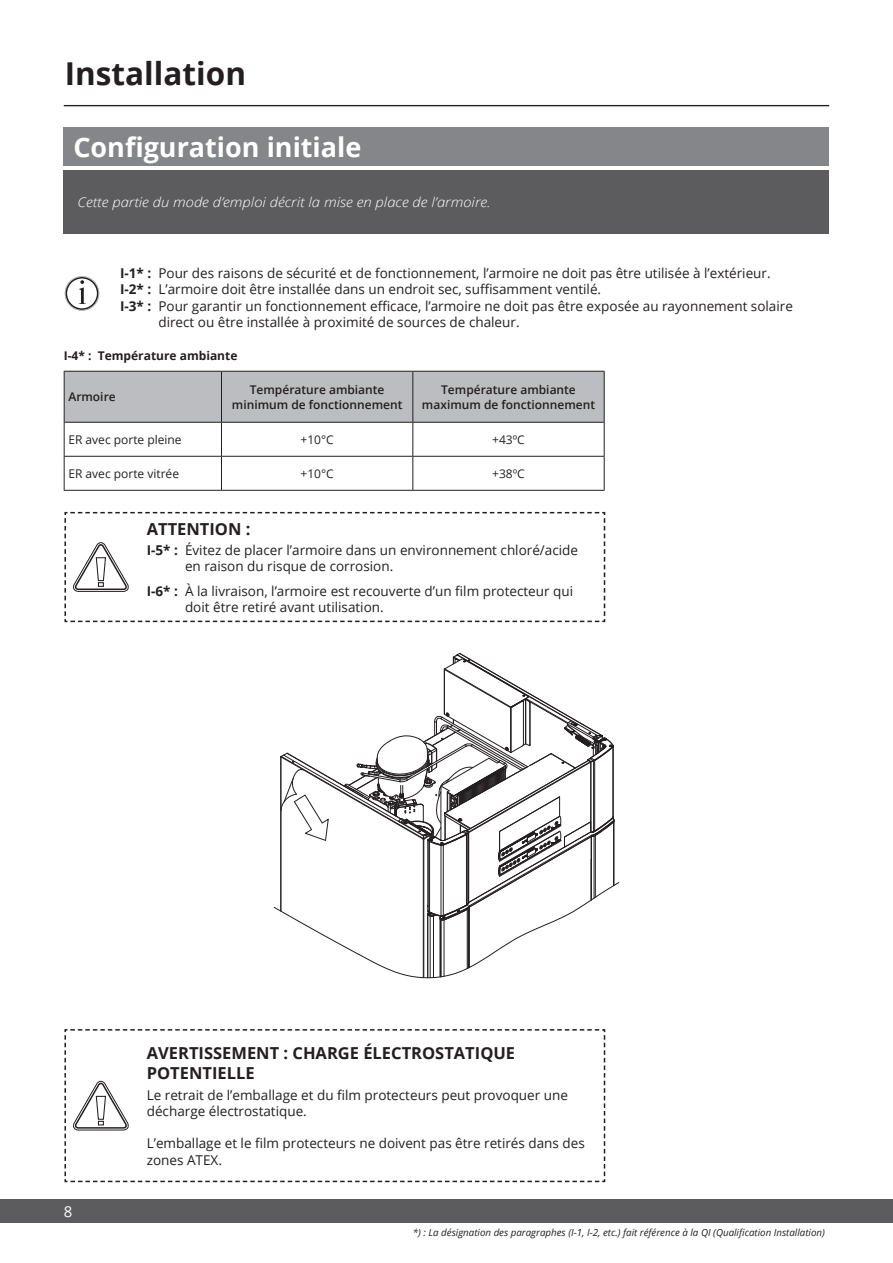
<style>
.page{position:relative;width:893px;height:1263px;background:#fff}
.page>*{position:absolute;margin:0;border:0;box-sizing:border-box;transform-origin:0 0}
.Page_Title_-_21_30_-_all_countries{font:700 31.5px "Open Sans";color:#231f20}
.Page_sub_header_18_21_6_-_all_countries{font:700 27px "Open Sans";color:#fff}
.Warning_-_Header_-_17_mm_indent{font:700 16.5px/19.8px "Open Sans";color:#231f20}
.t1{font:15px "Open Sans";color:#fff}
.Warning_-_body_text_-_17_mm_indent{font:13.5px/16.2px "Open Sans";color:#231f20}
.Warning_-_body_text_-_13_mm_indent{font:13.5px/16.2px "Open Sans";color:#231f20}
.Mellemrubrik_-_9_10_8_-_hvid_text{font:italic 300 13.5px "Open Sans";color:#fff;scale:1.1 1}
.Body_text_-_8___9_6_-_regular{font:600 12px/14.4px "Open Sans";color:#231f20;text-align:center}
.Body_text_-_8___9_6_-_regular-2{font:12px "Open Sans";color:#231f20}
.Body_text_-_8___9_6_-_regular-3{font:700 12px "Open Sans";color:#231f20}
.Foot_note_-_7_8_4_-_Italic{font:italic 9.75px "Open Sans";color:#231f20}
.s1{font-weight:700}
</style>
<div class="page">
<hr style="left:64px;top:105px;width:765px;height:1px;background:#231f20">
<div style="left:0;top:1200px;width:893px;height:23px;background:#5c5c5f"></div>
<div style="left:64px;top:170px;width:765px;height:64px;background:#5c5c5f"></div>
<div style="left:64px;top:128px;width:765px;height:38px;background:#848689"></div>
<div style="left:65px;top:372px;width:539px;height:50px;background:#bcbdc0"></div>
<hr style="left:64px;top:371px;width:157px;height:1px;background:#231f20">
<hr style="left:64px;top:372px;width:1px;height:50px;background:#231f20">
<hr style="left:221px;top:371px;width:192px;height:1px;background:#231f20">
<hr style="left:221px;top:372px;width:1px;height:50px;background:#231f20">
<hr style="left:413px;top:371px;width:192px;height:1px;background:#231f20">
<hr style="left:412px;top:372px;width:1px;height:50px;background:#231f20">
<hr style="left:604px;top:372px;width:1px;height:50px;background:#231f20">
<hr style="left:64px;top:422px;width:157px;height:1px;background:#231f20">
<hr style="left:64px;top:423px;width:1px;height:33px;background:#231f20">
<hr style="left:221px;top:422px;width:192px;height:1px;background:#231f20">
<hr style="left:221px;top:423px;width:1px;height:33px;background:#231f20">
<hr style="left:413px;top:422px;width:192px;height:1px;background:#231f20">
<hr style="left:412px;top:423px;width:1px;height:33px;background:#231f20">
<hr style="left:604px;top:423px;width:1px;height:33px;background:#231f20">
<hr style="left:64px;top:456px;width:157px;height:1px;background:#231f20">
<hr style="left:64px;top:457px;width:1px;height:33px;background:#231f20">
<hr style="left:221px;top:456px;width:192px;height:1px;background:#231f20">
<hr style="left:221px;top:457px;width:1px;height:33px;background:#231f20">
<hr style="left:413px;top:456px;width:192px;height:1px;background:#231f20">
<hr style="left:412px;top:457px;width:1px;height:33px;background:#231f20">
<hr style="left:604px;top:457px;width:1px;height:33px;background:#231f20">
<hr style="left:64px;top:490px;width:157px;height:1px;background:#231f20">
<hr style="left:221px;top:490px;width:192px;height:1px;background:#231f20">
<hr style="left:413px;top:490px;width:192px;height:1px;background:#231f20">
<svg style="left:65px;top:276px;width:34px;height:35px"></svg>
<svg style="left:64px;top:1029px;width:542px;height:154px"></svg>
<svg style="left:64px;top:512px;width:541px;height:110px"></svg>
<svg style="left:273px;top:652px;width:347px;height:327px"></svg>
<p class="Page_Title_-_21_30_-_all_countries" style="left:65px;top:51px;width:183px">Installation</p>
<p class="Page_sub_header_18_21_6_-_all_countries" style="left:73px;top:128px;width:289px">Configuration initiale</p>
<p class="Mellemrubrik_-_9_10_8_-_hvid_text" style="left:78px;top:193px;width:377px">Cette partie du mode d’emploi décrit la mise en place de l’armoire.</p>
<p class="Warning_-_body_text_-_13_mm_indent" style="left:120px;top:265px;width:652px"><span class="s1">I-1* :</span> Pour des raisons de sécurité et de fonctionnement, l’armoire ne doit pas être utilisée à l’extérieur.</p>
<p class="Warning_-_body_text_-_13_mm_indent" style="left:120px;top:281px;width:483px"><span class="s1">I-2* :</span> L’armoire doit être installée dans un endroit sec, suffisamment ventilé.</p>
<p class="Warning_-_body_text_-_13_mm_indent" style="left:158px;top:297px;width:636px;text-indent:-38px"><span class="s1">I-3* :</span> Pour garantir un fonctionnement efficace, l’armoire ne doit pas être exposée au rayonnement solaire direct ou être installée à proximité de sources de chaleur.</p>
<p class="Body_text_-_8___9_6_-_regular-3" style="left:64px;top:347px;width:175px">I-4* : Température ambiante</p>
<p class="Body_text_-_8___9_6_-_regular" style="left:68px;top:389px;width:49px">Armoire</p>
<p class="Body_text_-_8___9_6_-_regular" style="left:232px;top:382px;width:172px">Température ambiante minimum de fonctionnement</p>
<p class="Body_text_-_8___9_6_-_regular" style="left:422px;top:382px;width:175px">Température ambiante maximum de fonctionnement</p>
<p class="Body_text_-_8___9_6_-_regular-2" style="left:68px;top:431px;width:115px">ER avec porte pleine</p>
<p class="Body_text_-_8___9_6_-_regular-2" style="left:301px;top:431px;width:35px">+10°C</p>
<p class="Body_text_-_8___9_6_-_regular-2" style="left:492px;top:431px;width:34px">+43ºC</p>
<p class="Body_text_-_8___9_6_-_regular-2" style="left:68px;top:465px;width:112px">ER avec porte vitrée</p>
<p class="Body_text_-_8___9_6_-_regular-2" style="left:301px;top:465px;width:35px">+10°C</p>
<p class="Body_text_-_8___9_6_-_regular-2" style="left:492px;top:465px;width:34px">+38ºC</p>
<p class="Warning_-_Header_-_17_mm_indent" style="left:147px;top:518px;width:105px">ATTENTION :</p>
<p class="Warning_-_body_text_-_17_mm_indent" style="left:185px;top:542px;width:395px;text-indent:-38px"><span class="s1">I-5* :</span> Évitez de placer l’armoire dans un environnement chloré/acide en raison du risque de corrosion.</p>
<p class="Warning_-_body_text_-_17_mm_indent" style="left:185px;top:583px;width:390px;text-indent:-38px"><span class="s1">I-6* :</span> À la livraison, l’armoire est recouverte d’un film protecteur qui doit être retiré avant utilisation.</p>
<p class="t1" style="left:64px;top:1201px;width:10px">8</p>
<p class="Warning_-_Header_-_17_mm_indent" style="left:147px;top:1043px;width:370px">AVERTISSEMENT : CHARGE ÉLECTROSTATIQUE<br>POTENTIELLE</p>
<p class="Warning_-_body_text_-_17_mm_indent" style="left:147px;top:1086px;width:423px">Le retrait de l’emballage et du film protecteurs peut provoquer une décharge électrostatique.</p>
<p class="Warning_-_body_text_-_17_mm_indent" style="left:147px;top:1135px;width:440px">L’emballage et le film protecteurs ne doivent pas être retirés dans des zones ATEX.</p>
<p class="Foot_note_-_7_8_4_-_Italic" style="left:413px;top:1226px;width:413px">*) : La désignation des paragraphes (I-1, I-2, etc.) fait référence à la QI (Qualification Installation)</p>
</div>
